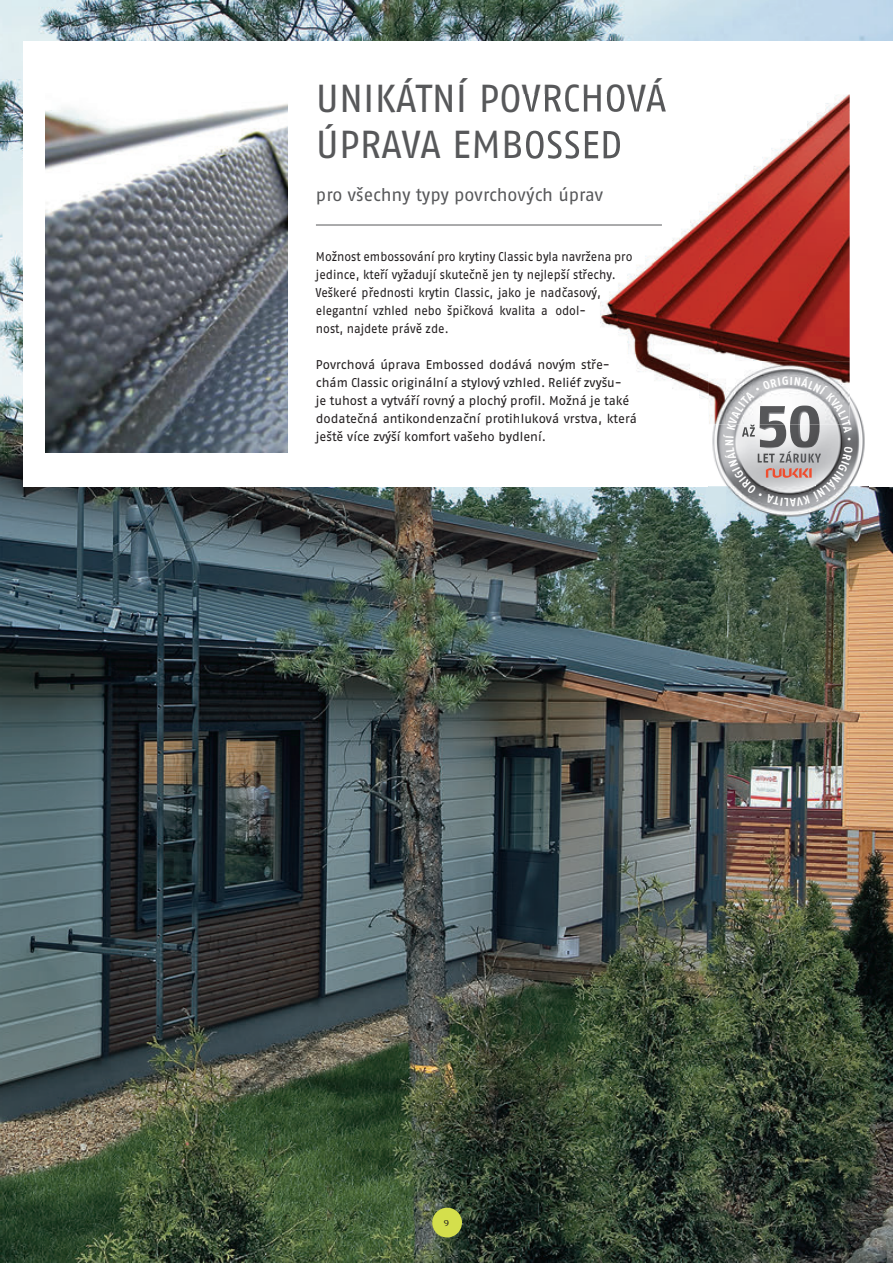
<style>
.page{position:relative;width:893px;height:1263px;background:#fff}
.page>*{position:absolute;margin:0;border:0;box-sizing:border-box;transform-origin:0 0}
.t1{font:39px/46.8px "Fago No Tf";color:#57585a}
.t2{font:18px "Fago No Tf";color:#57585a}
.t3{font:12.75px/18px "Fago Ex Tf";color:#231f20;scale:.9 1}
.t4{font:12.75px/18px "Fago Ex Tf";color:#231f20;scale:.84 1}
.t5{font:12px "Eidetic Modern OT";color:#231f20}
</style>
<div class="page">
<img style="left:0;top:0;width:893px;height:1263px">
<div style="left:23px;top:41px;width:870px;height:445px;background:#fff"></div>
<img style="left:46px;top:104px;width:242px;height:348px">
<img style="left:520px;top:94px;width:330px;height:305px">
<img style="left:520px;top:187px;width:83px;height:18px">
<img style="left:520px;top:94px;width:146px;height:18px">
<img style="left:520px;top:124px;width:100px;height:6px">
<img style="left:520px;top:130px;width:100px;height:29px">
<img style="left:520px;top:251px;width:112px;height:13px">
<img style="left:520px;top:269px;width:96px;height:13px">
<img style="left:520px;top:287px;width:81px;height:13px">
<img style="left:520px;top:305px;width:65px;height:13px">
<img style="left:520px;top:359px;width:89px;height:13px">
<img style="left:520px;top:377px;width:101px;height:13px">
<img style="left:520px;top:395px;width:109px;height:4px">
<hr style="left:316px;top:225px;width:346px;height:1px;background:#57585a">
<div style="left:432px;top:1208px;width:30px;height:29px;background:#d4df4c;border-radius:50%"></div>
<img style="left:709px;top:486px;width:160px;height:35px">
<img style="left:853px;top:400px;width:12px;height:82px">
<img style="left:712px;top:424px;width:11px;height:56px">
<img style="left:709px;top:361px;width:141px;height:63px">
<svg style="left:723px;top:376px;width:130px;height:130px"></svg>
<h1 class="t1" style="left:316px;top:78px;width:352px">UNIKÁTNÍ POVRCHOVÁ<br>ÚPRAVA EMBOSSED</h1>
<h2 class="t2" style="left:316px;top:188px;width:289px">pro všechny typy povrchových úprav</h2>
<p class="t4" style="left:316px;top:249px;width:378px">Možnost embossování pro krytiny Classic byla navržena pro jedince, kteří vyžadují skutečně jen ty nejlepší střechy.<br>Veškeré přednosti krytin Classic, jako je nadčasový, elegantní vzhled nebo špičková kvalita a odol-<br>nost, najdete právě zde.</p>
<p class="t3" style="left:316px;top:357px;width:358px">Povrchová úprava Embossed dodává novým stře&shy;chám Classic originální a stylový vzhled. Reliéf zvyšu-<br>je tuhost a vytváří rovný a plochý profil. Možná je také dodatečná antikondenzační protihluková vrstva, která ještě více zvýší komfort vašeho bydlení.</p>
<p class="t5" style="left:443px;top:1218px;width:7px">9</p>
</div>
